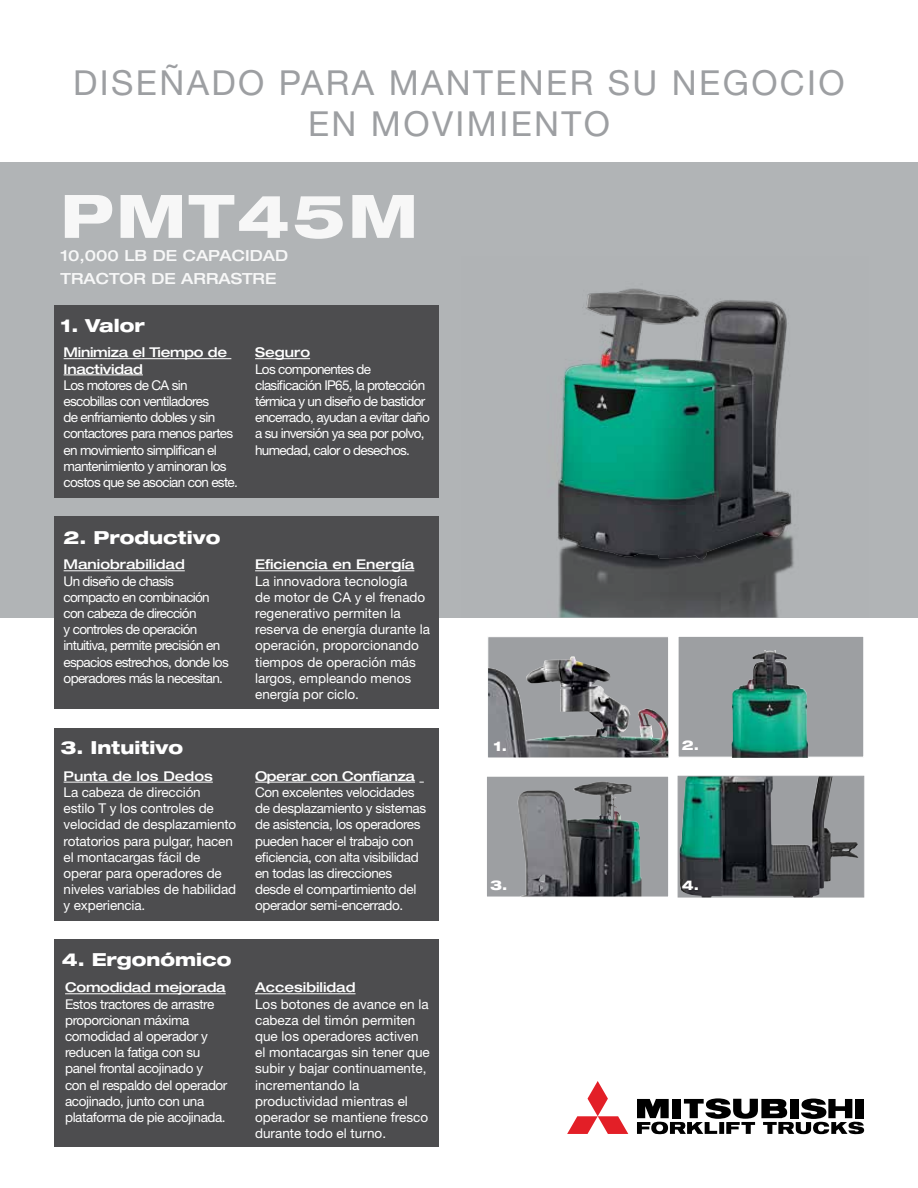
<style>
.page{position:relative;width:918px;height:1188px;background:#fff}
.page>*{position:absolute;margin:0;border:0;box-sizing:border-box;transform-origin:0 0}
.t1{font:800 expanded 60px "Helvetica Neue";letter-spacing:.04em;color:#fff}
.t2{font:34.5px/41.4px "Helvetica Neue";letter-spacing:.07em;color:#9d9fa2;text-align:center}
.t3{font:800 expanded 18px "Helvetica Neue";color:#fff}
.t4{font:500 expanded 15.3px/23px "Helvetica Neue";color:#fff}
.t5{font:13.5px/16.2px "Helvetica Neue";letter-spacing:-.05em;color:#fff}
.t6{font:13.5px/16.2px "Helvetica Neue";color:#fff}
.t7{font:13.5px/16.2px "Helvetica Neue";letter-spacing:-.03em;color:#fff}
.t8{font:13.5px/16.2px "Helvetica Neue";letter-spacing:-.01em;color:#fff}
.t9{font:500 expanded 13.5px "Helvetica Neue";color:#fff}
.t10{font:500 expanded 13.5px/16.2px "Helvetica Neue";letter-spacing:-.02em;color:#fff}
.t11{font:500 expanded 13.5px "Helvetica Neue";letter-spacing:-.03em;color:#fff}
.t12{font:800 expanded 13.5px "Helvetica Neue";color:#fff}
</style>
<div class="page">
<div style="left:0;top:162px;width:918px;height:456px;background:#b1b4b6"></div>
<div style="left:486px;top:776px;width:183px;height:121px;background:#9d9fa2"></div>
<img style="left:518px;top:782px;width:124px;height:113px">
<div style="left:486px;top:776px;width:183px;height:121px;border:1px solid #fff"></div>
<div style="left:487px;top:636px;width:182px;height:122px;background:#9d9fa2;border:1px solid #fff"></div>
<div style="left:54px;top:517px;width:385px;height:192px;background:#4d4d4f"></div>
<div style="left:54px;top:728px;width:385px;height:192px;background:#4d4d4f"></div>
<div style="left:54px;top:305px;width:385px;height:192px;background:#4d4d4f"></div>
<div style="left:54px;top:939px;width:385px;height:207px;background:#4d4d4f"></div>
<div style="left:678px;top:776px;width:186px;height:121px;background:#9d9fa2;border:1px solid #9d9fa2"></div>
<img style="left:679px;top:777px;width:179px;height:120px">
<div style="left:678px;top:636px;width:186px;height:121px;background:#9d9fa2;border:1px solid #fff"></div>
<img style="left:732px;top:650px;width:76px;height:108px">
<hr style="left:255px;top:358px;width:55px;height:1px;background:#fff">
<hr style="left:255px;top:570px;width:159px;height:1px;background:#fff">
<hr style="left:64px;top:570px;width:121px;height:1px;background:#fff">
<hr style="left:65px;top:993px;width:161px;height:1px;background:#fff">
<hr style="left:64px;top:782px;width:149px;height:1px;background:#fff">
<hr style="left:255px;top:993px;width:101px;height:1px;background:#fff">
<hr style="left:255px;top:782px;width:160px;height:1px;background:#fff">
<hr style="left:64px;top:358px;width:167px;height:1px;background:#fff">
<hr style="left:64px;top:375px;width:79px;height:1px;background:#fff">
<svg style="left:567px;top:1081px;width:61px;height:53px"></svg>
<svg style="left:637px;top:1098px;width:227px;height:36px"></svg>
<img style="left:488px;top:656px;width:180px;height:101px">
<img style="left:558px;top:288px;width:236px;height:330px">
<h2 class="t2" style="left:73px;top:61px;width:773px">DISEÑADO PARA MANTENER SU NEGOCIO<br>EN MOVIMIENTO</h2>
<h1 class="t1" style="left:60px;top:178px;width:359px">PMT45M</h1>
<p class="t4" style="left:60px;top:244px;width:229px">10,000 LB DE CAPACIDAD<br>TRACTOR DE ARRASTRE</p>
<h3 class="t3" style="left:61px;top:314px;width:86px">1. Valor</h3>
<p class="t10" style="left:64px;top:344px;width:165px">Minimiza el Tiempo de<br>Inactividad</p>
<p class="t5" style="left:64px;top:377px;width:176px">Los motores de CA sin escobillas con ventiladores<br>de enfriamiento dobles y sin contactores para menos partes en movimiento simplifican el mantenimiento y aminoran los costos que se asocian con este.</p>
<h3 class="t3" style="left:64px;top:526px;width:158px">2. Productivo</h3>
<p class="t9" style="left:64px;top:556px;width:123px">Maniobrabilidad</p>
<p class="t5" style="left:64px;top:573px;width:167px">Un diseño de chasis compacto en combinación con cabeza de dirección<br>y controles de operación intuitiva, permite precisión en espacios estrechos, donde los operadores más la necesitan.</p>
<h3 class="t3" style="left:60px;top:736px;width:124px">3. Intuitivo</h3>
<p class="t9" style="left:64px;top:768px;width:151px">Punta de los Dedos</p>
<p class="t8" style="left:64px;top:784px;width:174px">La cabeza de dirección<br>estilo T y los controles de velocidad de desplazamiento rotatorios para pulgar, hacen el montacargas fácil de operar para operadores de niveles variables de habilidad y experiencia.</p>
<h3 class="t3" style="left:62px;top:948px;width:171px">4. Ergonómico</h3>
<p class="t10" style="left:65px;top:979px;width:162px">Comodidad mejorada</p>
<p class="t7" style="left:65px;top:996px;width:164px">Estos tractores de arrastre proporcionan máxima comodidad al operador y reducen la fatiga con su panel frontal acojinado y con el respaldo del operador acojinado, junto con una plataforma de pie acojinada.</p>
<p class="t9" style="left:255px;top:344px;width:57px">Seguro</p>
<p class="t5" style="left:255px;top:360px;width:176px">Los componentes de clasificación IP65, la protección térmica y un diseño de bastidor encerrado, ayudan a evitar daño a su inversión ya sea por polvo, humedad, calor o desechos.</p>
<p class="t9" style="left:255px;top:556px;width:161px">Eficiencia en Energía</p>
<p class="t6" style="left:255px;top:573px;width:176px">La innovadora tecnología<br>de motor de CA y el frenado regenerativo permiten la reserva de energía durante la operación, proporcionando tiempos de operación más largos, empleando menos energía por ciclo.</p>
<p class="t11" style="left:255px;top:768px;width:161px">Operar con Confianza</p>
<p class="t7" style="left:255px;top:784px;width:173px">Con excelentes velocidades de desplazamiento y sistemas de asistencia, los operadores pueden hacer el trabajo con eficiencia, con alta visibilidad en todas las direcciones desde el compartimiento del operador semi-encerrado.</p>
<p class="t9" style="left:255px;top:979px;width:102px">Accesibilidad</p>
<p class="t6" style="left:255px;top:996px;width:176px">Los botones de avance en la cabeza del timón permiten que los operadores activen el montacargas sin tener que subir y bajar continuamente, incrementando la productividad mientras el operador se mantiene fresco durante todo el turno.</p>
<p class="t12" style="left:494px;top:737px;width:15px">1.</p>
<p class="t12" style="left:490px;top:877px;width:19px">3.</p>
<p class="t12" style="left:682px;top:737px;width:19px">2.</p>
<p class="t12" style="left:682px;top:877px;width:19px">4.</p>
</div>
